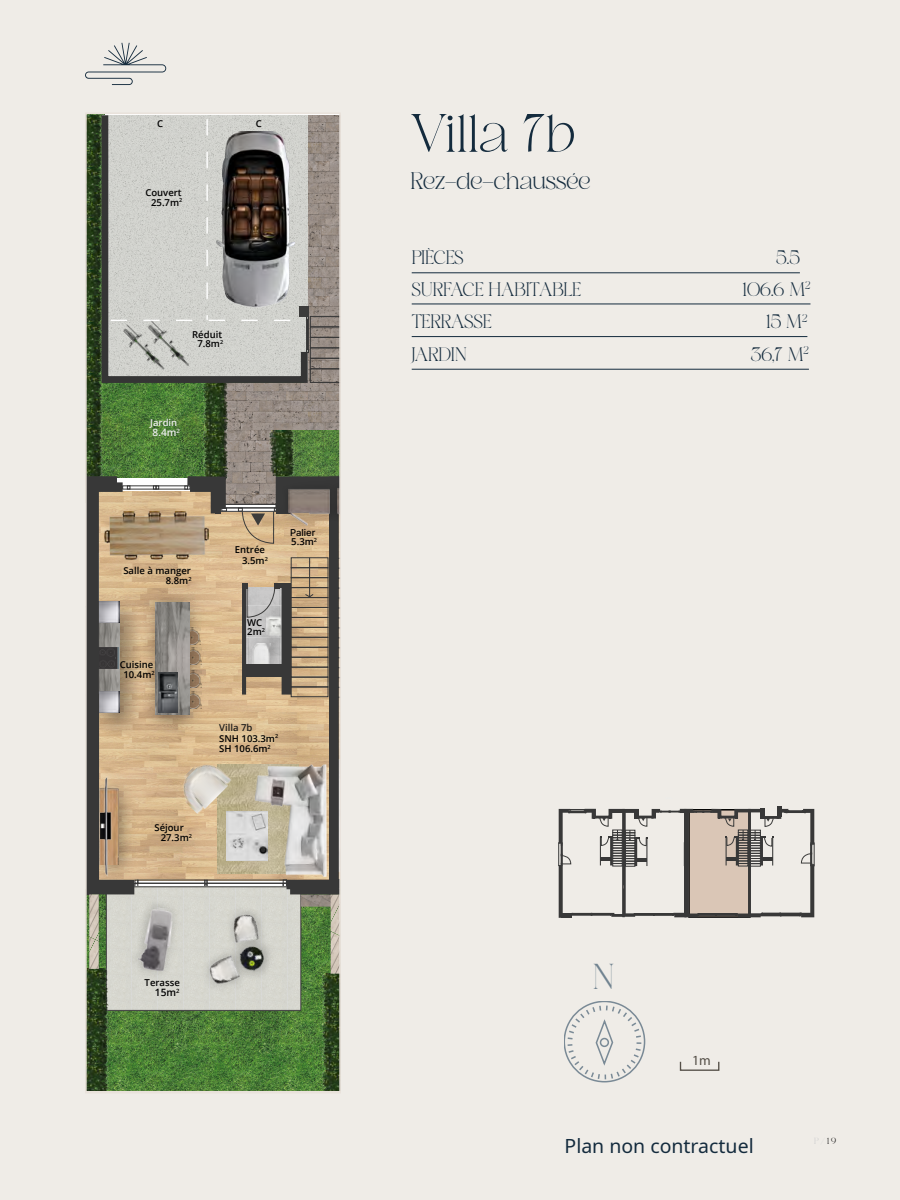
<style>
.page{position:relative;width:900px;height:1200px;background:#efece7}
.page>*{position:absolute;margin:0;border:0;box-sizing:border-box;transform-origin:0 0}
.t1{font:54px "Careny";color:#142b3d}
.t2{font:36px "Careny";color:#718390}
.t3{font:24px "Careny";color:#142b3d}
.t4{font:19.5px "Careny";color:#142b3d}
.t5{font:19.5px "Noto Sans";color:#142b3d}
.t6{font:13.95px "Myriad Pro";color:#544f47}
.t7{font:600 10.2px "Open Sans";color:#ededed}
.t8{font:600 10.05px "Open Sans";color:#000}
.t9{font:600 9.6px/9.8px "Open Sans";color:#000;text-align:center}
.t10{font:600 9.6px "Open Sans";color:#1d1d1b}
.t11{font:600 9.6px "Open Sans";color:#ededed}
.t12{font:500 9.6px "Inter";color:#000}
.t13{font:9px "Careny";color:#c7c8ca}
.t14{font:600 8.4px "Open Sans";color:#000;scale:1.13 1}
.t15{font:600 5.55px "Open Sans";color:#000}
.s1{color:#000}
</style>
<div class="page">
<svg style="left:88px;top:894px;width:243px;height:196px;background:#4d7e37"></svg>
<svg style="left:117px;top:477px;width:67px;height:15px"></svg>
<svg style="left:138px;top:513px;width:100px;height:367px;background:#d7b78d"></svg>
<svg style="left:103px;top:386px;width:101px;height:91px;background:#4d7d37"></svg>
<svg style="left:227px;top:386px;width:111px;height:118px;background:#958b83"></svg>
<svg style="left:304px;top:116px;width:34px;height:301px"></svg>
<svg style="left:138px;top:492px;width:76px;height:60px"></svg>
<svg style="left:205px;top:880px;width:2px;height:6px"></svg>
<div style="left:207px;top:883px;width:76px;height:4px;border:1px solid #383838"></div>
<div style="left:134px;top:883px;width:71px;height:4px;border:1px solid #383838"></div>
<svg style="left:153px;top:486px;width:6px;height:3px"></svg>
<div style="left:106px;top:887px;width:195px;height:123px;background:#d6d6cf"></div>
<div style="left:106px;top:886px;width:195px;height:125px;border:1px solid #3c3c3b"></div>
<svg style="left:301px;top:905px;width:30px;height:2px"></svg>
<img style="left:189px;top:910px;width:105px;height:101px">
<img style="left:137px;top:906px;width:39px;height:66px">
<img style="left:138px;top:584px;width:72px;height:156px">
<img style="left:156px;top:602px;width:34px;height:112px">
<img style="left:158px;top:673px;width:20px;height:39px">
<img style="left:138px;top:511px;width:70px;height:49px">
<div style="left:216px;top:504px;width:68px;height:4px;border:1px solid #383838"></div>
<div style="left:215px;top:508px;width:68px;height:4px;border:1px solid #383838"></div>
<img style="left:217px;top:815px;width:14px;height:58px">
<img style="left:231px;top:733px;width:100px;height:172px">
<img style="left:172px;top:755px;width:61px;height:60px">
<img style="left:138px;top:771px;width:5px;height:117px">
<img style="left:138px;top:777px;width:3px;height:100px">
<img style="left:227px;top:811px;width:11px;height:49px">
<svg style="left:276px;top:431px;width:62px;height:45px;background:#55803e"></svg>
<img style="left:304px;top:894px;width:34px;height:5px">
<img style="left:88px;top:968px;width:21px;height:122px">
<img style="left:323px;top:974px;width:15px;height:116px">
<img style="left:88px;top:116px;width:15px;height:360px">
<img style="left:204px;top:386px;width:25px;height:95px">
<img style="left:269px;top:430px;width:25px;height:45px">
<div style="left:86px;top:476px;width:31px;height:10px;background:#383838"></div>
<svg style="left:184px;top:476px;width:43px;height:37px;background:#7c715f"></svg>
<svg style="left:88px;top:482px;width:50px;height:412px;background:#8e7e69"></svg>
<div style="left:215px;top:505px;width:6px;height:9px;background:#383838"></div>
<svg style="left:98px;top:116px;width:213px;height:270px;background:#666e60"></svg>
<svg style="left:238px;top:476px;width:100px;height:418px;background:#aa9c87"></svg>
<div style="left:89px;top:894px;width:10px;height:75px;border:5px solid #bfbfbf"></div>
<div style="left:331px;top:895px;width:9px;height:79px;border:5px solid #bfbfbf"></div>
<svg style="left:111px;top:119px;width:227px;height:264px;background:#aba8a4"></svg>
<img style="left:113px;top:320px;width:58px;height:58px">
<img style="left:138px;top:316px;width:58px;height:58px">
<svg style="left:285px;top:527px;width:43px;height:9px"></svg>
<div style="left:85px;top:113px;width:256px;height:980px;border:2px solid #e9e2db"></div>
<hr style="left:777px;top:807px;width:4px;height:10px;background:#383838">
<svg style="left:559px;top:809px;width:255px;height:109px"></svg>
<svg style="left:565px;top:1001px;width:80px;height:81px"></svg>
<div style="left:680px;top:1061px;width:39px;height:10px;border:1px solid #544f47"></div>
<hr style="left:412px;top:273px;width:388px;height:1px;background:#142b3d">
<hr style="left:412px;top:304px;width:398px;height:1px;background:#142b3d">
<hr style="left:412px;top:336px;width:395px;height:1px;background:#142b3d">
<hr style="left:412px;top:369px;width:397px;height:1px;background:#142b3d">
<svg style="left:85px;top:43px;width:81px;height:42px"></svg>
<h1 class="t1" style="left:410px;top:107px;width:166px">Villa 7b</h1>
<h3 class="t3" style="left:410px;top:169px;width:182px">Rez-de-chaussée</h3>
<p class="t9" style="left:157px;top:118px;width:8px">C</p>
<p class="t9" style="left:256px;top:118px;width:8px">C</p>
<p class="t14" style="left:411px;top:117px;width:8px">D</p>
<p class="t9" style="left:145px;top:187px;width:38px">Couvert<br>25.7m<sup>2</sup></p>
<p class="t9" style="left:192px;top:331px;width:33px;line-height:8.4px">Réduit<br>7.8m<sup>2</sup></p>
<p class="t11" style="left:150px;top:416px;width:29px">Jardin</p>
<p class="t7" style="left:153px;top:426px;width:29px">8.4m<sup>2</sup></p>
<p class="t9" style="left:123px;top:565px;width:70px;line-height:10.5px;text-align:right">Salle à manger<br>8.8m<sup>2</sup></p>
<p class="t9" style="left:120px;top:660px;width:36px">Cuisine<br>10.4m<sup>2</sup></p>
<p class="t9" style="left:235px;top:544px;width:35px;line-height:10.5px;text-align:right">Entrée<br>3.5m<sup>2</sup></p>
<p class="t9" style="left:247px;top:618px;width:17px">WC</p>
<p class="t9" style="left:247px;top:626px;width:19px">2m<sup>2</sup></p>
<p class="t9" style="left:291px;top:527px;width:27px">il<br>5.3m<sup>2</sup></p>
<p class="t12" style="left:290px;top:525px;width:27px">Palier</p>
<p class="t10" style="left:219px;top:720px;width:35px">Villa 7b</p>
<p class="t9" style="left:219px;top:733px;width:57px">SNH 103.3m</p>
<p class="t15" style="left:275px;top:733px;width:5px">2</p>
<p class="t9" style="left:219px;top:743px;width:53px">SH 106.6m<sup>2</sup></p>
<p class="t9" style="left:161px;top:823px;width:33px;text-align:left;text-indent:-6px">Séjour<br>27.3m<sup>2</sup></p>
<p class="t9" style="left:145px;top:978px;width:37px">Terasse</p>
<p class="t8" style="left:155px;top:985px;width:26px">15m<sup>2</sup></p>
<h3 class="t4" style="left:412px;top:248px;width:53px">PIÈCES</h3>
<h3 class="t4" style="left:776px;top:248px;width:25px">5.5</h3>
<h3 class="t4" style="left:412px;top:279px;width:171px">SURFACE HABITABLE</h3>
<h3 class="t4" style="left:743px;top:279px;width:69px">106.6 M<sup>2</sup></h3>
<h3 class="t4" style="left:412px;top:312px;width:81px">TERRASSE</h3>
<h3 class="t4" style="left:766px;top:312px;width:43px">15 M<sup>2</sup></h3>
<h3 class="t4" style="left:412px;top:345px;width:57px">JARDIN</h3>
<h3 class="t4" style="left:751px;top:345px;width:60px">36,7 M<sup>2</sup></h3>
<h2 class="t2" style="left:593px;top:959px;width:23px">N</h2>
<h3 class="t6" style="left:692px;top:1052px;width:20px">1m</h3>
<h3 class="t5" style="left:565px;top:1132px;width:191px">Plan non contractuel</h3>
<p class="t13" style="left:814px;top:1137px;width:23px">P/<span class="s1">19</span></p>
</div>
